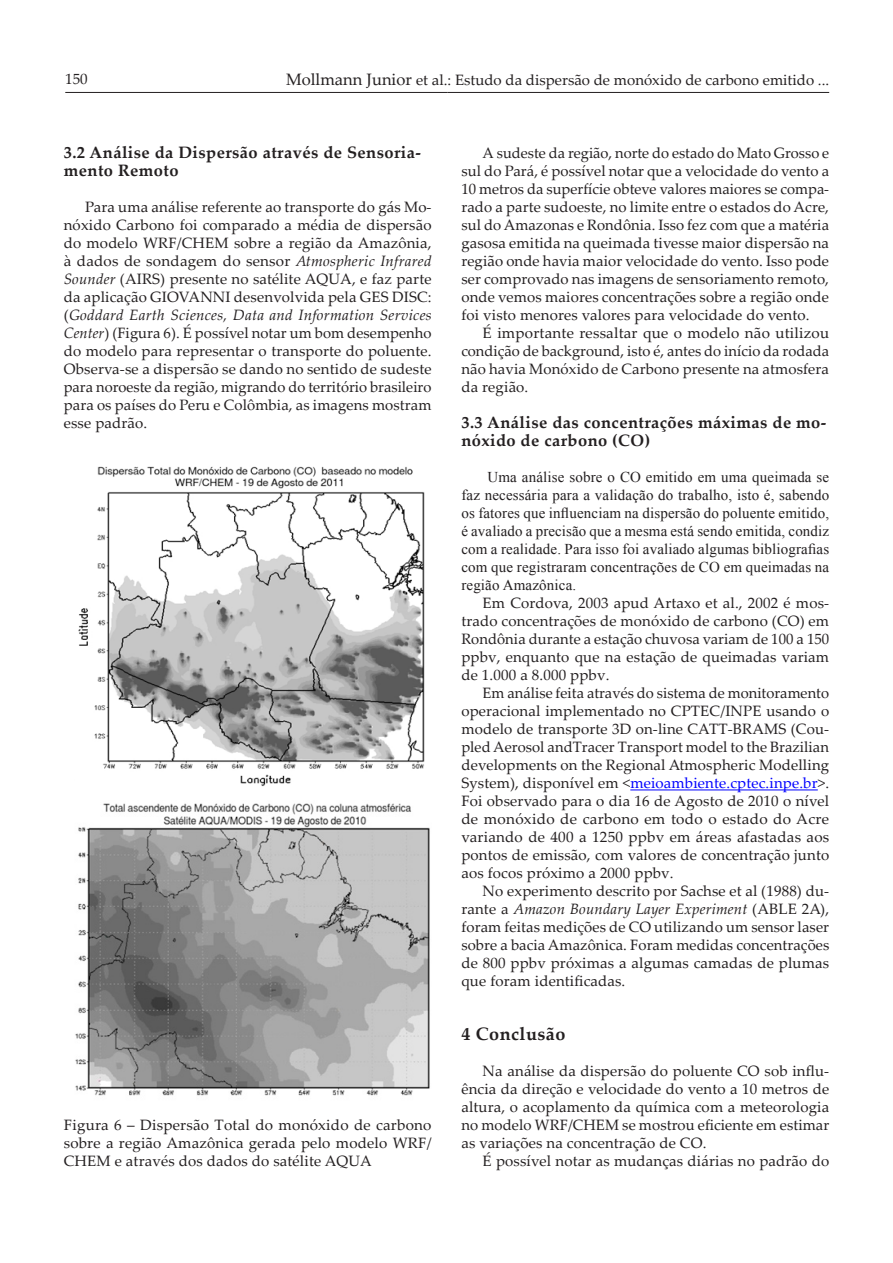
<style>
.page{position:relative;width:893px;height:1263px;background:#fff}
.page>*{position:absolute;margin:0;border:0;box-sizing:border-box;transform-origin:0 0}
._1_TItulo{font:700 18px "Palatino Linotype";letter-spacing:.025em;color:#231f20}
._1_1_TItulo{font:700 16.5px/18px "Palatino Linotype";letter-spacing:.025em;color:#231f20}
.TextoCORRIDO{font:15px/18px "Palatino Linotype";letter-spacing:.01em;color:#231f20;text-align:justify}
.TextoCORRIDO-2{font:15px/18px "Times New Roman";letter-spacing:.01em;color:#231f20;text-align:justify}
.LegendaFIGURA{font:15px/18px "Palatino Linotype";letter-spacing:.01em;color:#231f20;text-align:justify}
.s1{font-size:16.5px}
.s2{font-style:italic}
.s3{color:#00f}
</style>
<div class="page">
<hr style="left:65px;top:92px;width:382px;height:1px;background:#231f20">
<hr style="left:447px;top:92px;width:382px;height:1px;background:#231f20">
<hr style="left:630px;top:789px;width:188px;height:1px;background:#00f">
<img style="left:78px;top:466px;width:347px;height:321px">
<img style="left:75px;top:803px;width:355px;height:293px">
<p class="TextoCORRIDO" style="left:65px;top:69px;width:24px">150</p>
<p class="TextoCORRIDO" style="left:286px;top:70px;width:545px"><span class="s1">Mollmann Junior</span> et al.: Estudo da dispersão de monóxido de carbono emitido ...</p>
<p class="_1_1_TItulo" style="left:64px;top:143px;width:359px">3.2 Análise da Dispersão através de Sensoria&shy;mento Remoto</p>
<p class="TextoCORRIDO" style="left:64px;top:198px;width:369px;text-indent:21px">Para uma análise referente ao transporte do gás Mo&shy;nóxido Carbono foi comparado a média de dispersão do modelo WRF/CHEM sobre a região da Amazônia, à dados de sondagem do sensor <span class="s2">Atmospheric Infrared Sounder</span> (AIRS) presente no satélite AQUA, e faz parte da aplicação GIOVANNI desenvolvida pela GES DISC: (<span class="s2">Goddard Earth Sciences, Data and Information Services Center</span>) (Figura 6). É possível notar um bom desempenho do modelo para representar o transporte do poluente.<br>Observa-se a dispersão se dando no sentido de sudeste para noroeste da região, migrando do território brasileiro para os países do Peru e Colômbia, as imagens mostram esse padrão.</p>
<p class="LegendaFIGURA" style="left:64px;top:1116px;width:369px">Figura 6 – Dispersão Total do monóxido de carbono sobre a região Amazônica gerada pelo modelo WRF/ CHEM e através dos dados do satélite AQUA</p>
<p class="TextoCORRIDO" style="left:461px;top:144px;width:369px;text-indent:21px">A sudeste da região, norte do estado do Mato Grosso e sul do Pará, é possível notar que a velocidade do vento a 10 metros da superfície obteve valores maiores se compa&shy;rado a parte sudoeste, no limite entre o estados do Acre, sul do Amazonas e Rondônia. Isso fez com que a matéria gasosa emitida na queimada tivesse maior dispersão na região onde havia maior velocidade do vento. Isso pode ser comprovado nas imagens de sensoriamento remoto, onde vemos maiores concentrações sobre a região onde foi visto menores valores para velocidade do vento.</p>
<p class="TextoCORRIDO" style="left:461px;top:324px;width:369px;text-indent:21px">É importante ressaltar que o modelo não utilizou condição de background, isto é, antes do início da rodada não havia Monóxido de Carbono presente na atmosfera da região.</p>
<p class="_1_1_TItulo" style="left:461px;top:413px;width:366px">3.3 Análise das concentrações máximas de mo&shy;nóxido de carbono (CO)</p>
<p class="TextoCORRIDO-2" style="left:461px;top:468px;width:369px;text-indent:26px">Uma análise sobre o CO emitido em uma queimada se faz necessária para a validação do trabalho, isto é, sabendo os fatores que influenciam na dispersão do poluente emitido, é avaliado a precisão que a mesma está sendo emitida, condiz com a realidade. Para isso foi avaliado algumas bibliografias com que registraram concentrações de CO em queimadas na região Amazônica.</p>
<p class="TextoCORRIDO" style="left:461px;top:594px;width:369px;text-indent:21px">Em Cordova, 2003 apud Artaxo et al., 2002 é mos&shy;trado concentrações de monóxido de carbono (CO) em Rondônia durante a estação chuvosa variam de 100 a 150 ppbv, enquanto que na estação de queimadas variam de 1.000 a 8.000 ppbv.</p>
<p class="TextoCORRIDO" style="left:461px;top:684px;width:369px;text-indent:21px">Em análise feita através do sistema de monitoramento operacional implementado no CPTEC/INPE usando o modelo de transporte 3D on-line CATT-BRAMS (Cou&shy;pled Aerosol andTracer Transport model to the Brazilian developments on the Regional Atmospheric Modelling System), disponível em &lt;<span class="s3">meioambiente.cptec.inpe.br</span>&gt;.<br>Foi observado para o dia 16 de Agosto de 2010 o nível de monóxido de carbono em todo o estado do Acre variando de 400 a 1250 ppbv em áreas afastadas aos pontos de emissão, com valores de concentração junto aos focos próximo a 2000 ppbv.</p>
<p class="TextoCORRIDO" style="left:461px;top:882px;width:369px;text-indent:21px">No experimento descrito por Sachse et al (1988) du&shy;rante a <span class="s2">Amazon Boundary Layer Experiment</span> (ABLE 2A), foram feitas medições de CO utilizando um sensor laser sobre a bacia Amazônica. Foram medidas concentrações de 800 ppbv próximas a algumas camadas de plumas que foram identificadas.</p>
<p class="_1_TItulo" style="left:461px;top:1021px;width:105px">4 Conclusão</p>
<p class="TextoCORRIDO" style="left:461px;top:1062px;width:369px;text-indent:21px">Na análise da dispersão do poluente CO sob influ&shy;ência da direção e velocidade do vento a 10 metros de altura, o acoplamento da química com a meteorologia no modelo WRF/CHEM se mostrou eficiente em estimar as variações na concentração de CO.</p>
<p class="TextoCORRIDO" style="left:483px;top:1152px;width:348px">É possível notar as mudanças diárias no padrão do</p>
</div>
